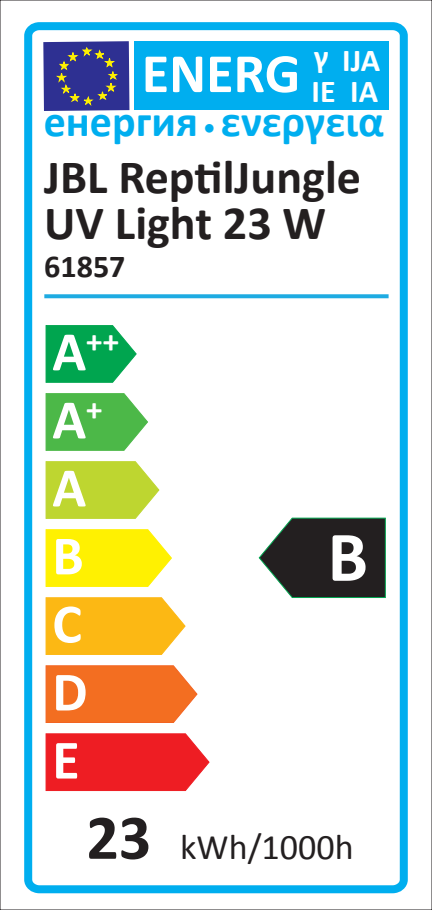
<style>
.page{position:relative;width:432px;height:910px;background:#fff}
.page>*{position:absolute;margin:0;border:0;box-sizing:border-box;transform-origin:0 0}
.t1{font:700 72px "Calibri";color:#fff}
.t2{font:700 56px "Calibri";color:#fff}
.t3{font:700 48px/46px "Calibri";color:#231f20}
.t4{font:700 44px "Calibri";color:#00aeef}
.t5{font:36px "Calibri";color:#231f20}
.t6{font:700 32.8px "Calibri";color:#fff}
.t7{font:700 32px "Calibri";color:#231f20}
.t8{font:700 32px "Calibri";color:#fff}
.s1{font-size:24px}
.s2{font-size:56px}
.s3{font-weight:700;font-size:64px}
</style>
<div class="page">
<div style="left:44px;top:42px;width:84px;height:68px;background:#2e3092"></div>
<div style="left:43px;top:41px;width:86px;height:70px;border:2px solid #2e3092"></div>
<svg style="left:56px;top:47px;width:62px;height:59px"></svg>
<div style="left:134px;top:41px;width:254px;height:69px;background:#00aeef"></div>
<svg style="left:45px;top:733px;width:165px;height:58px;background:#ef2f35"></svg>
<svg style="left:45px;top:665px;width:153px;height:58px;background:#f47a34"></svg>
<svg style="left:45px;top:597px;width:141px;height:58px;background:#fcbe2a"></svg>
<svg style="left:45px;top:529px;width:127px;height:58px;background:#fff21a"></svg>
<svg style="left:45px;top:461px;width:115px;height:58px;background:#c5da48"></svg>
<svg style="left:45px;top:393px;width:103px;height:58px;background:#62c05e"></svg>
<svg style="left:45px;top:325px;width:92px;height:58px;background:#24b167"></svg>
<div style="left:24px;top:22px;width:383px;height:871px;border:8px solid #00aeef;border-radius:10px"></div>
<svg style="left:44px;top:294px;width:344px;height:4px"></svg>
<svg style="left:258px;top:517px;width:128px;height:81px;background:#424342"></svg>
<p class="t2" style="left:141px;top:39px;width:239px">ENERG <sup>γ</sup> <sup>IJA</sup></p>
<p class="t8" style="left:311px;top:72px;width:68px">IE IA</p>
<p class="t4" style="left:44px;top:94px;width:341px">енергия <span class="s1">•</span> ενεργεια</p>
<p class="t3" style="left:44px;top:151px;width:318px">JBL ReptilJungle<br>UV Light 23 W</p>
<p class="t7" style="left:44px;top:247px;width:83px">61857</p>
<p class="t6" style="left:52px;top:320px;width:68px"><span class="s2">A</span>++</p>
<p class="t2" style="left:52px;top:385px;width:52px">A<sup>+</sup></p>
<p class="t2" style="left:52px;top:453px;width:35px">A</p>
<p class="t2" style="left:52px;top:521px;width:33px">B</p>
<p class="t2" style="left:52px;top:589px;width:31px">C</p>
<p class="t2" style="left:52px;top:657px;width:37px">D</p>
<p class="t2" style="left:52px;top:725px;width:29px">E</p>
<h1 class="t1" style="left:327px;top:512px;width:42px">B</h1>
<p class="t5" style="left:86px;top:824px;width:268px"><span class="s3">23</span> kWh/1000h</p>
</div>
